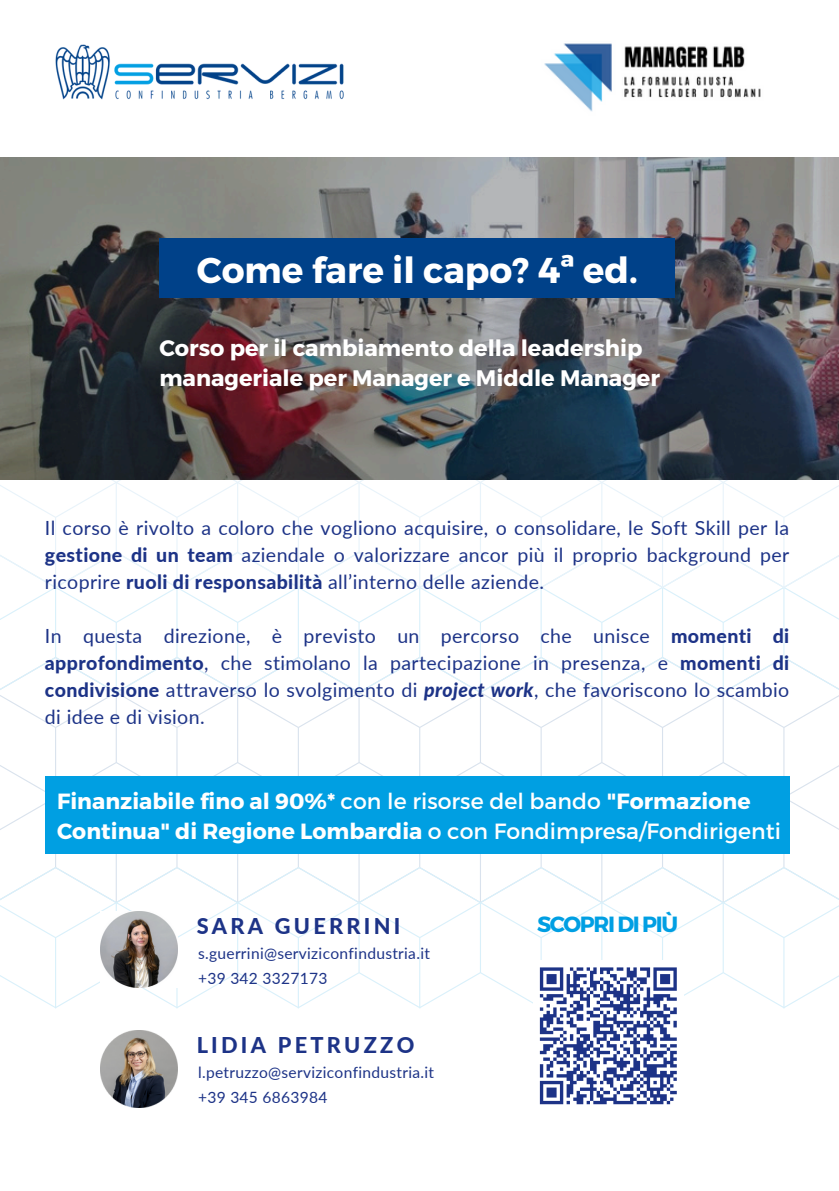
<style>
.page{position:relative;width:839px;height:1191px;background:#fff}
.page>*{position:absolute;margin:0;border:0;box-sizing:border-box;transform-origin:0 0}
.t1{font:700 35.8px "Montserrat";color:#fff}
.t2{font:700 22.4px/30px "Montserrat";color:#fff}
.t3{font:700 22px/30px "Montserrat";color:#fff}
.t4{font:700 22px "Montserrat";letter-spacing:-.065em;color:#009fe3}
.t5{font:800 21.8px "Lato";letter-spacing:.15em;color:#1d3387}
.t6{font:19.6px/27px "Lato";letter-spacing:.02em;color:#1d3387;text-align:justify}
.t7{font:15.6px "Lato";letter-spacing:.02em;color:#1d3387}
.s1{font-weight:800}
.s2{font-weight:800;font-style:italic}
.s3{font-weight:400}
</style>
<div class="page">
<svg style="left:0;top:693px;width:838px;height:174px"></svg>
<svg style="left:0;top:588px;width:838px;height:105px"></svg>
<svg style="left:0;top:480px;width:838px;height:108px"></svg>
<svg style="left:0;top:867px;width:838px;height:142px"></svg>
<div style="left:533px;top:961px;width:150px;height:150px;background:#fff"></div>
<svg style="left:539px;top:967px;width:138px;height:138px"></svg>
<img style="left:0;top:157px;width:838px;height:323px">
<div style="left:159px;top:239px;width:516px;height:59px;background:#004189"></div>
<img style="left:101px;top:1031px;width:76px;height:76px">
<img style="left:544px;top:43px;width:217px;height:69px">
<img style="left:55px;top:44px;width:289px;height:56px">
<div style="left:45px;top:777px;width:744px;height:77px;background:#009fe2"></div>
<img style="left:101px;top:911px;width:76px;height:77px">
<p class="t1" style="left:197px;top:247px;width:442px">Come fare il capo? 4ª ed.</p>
<p class="t2" style="left:159px;top:332px;width:502px">Corso per il cambiamento della leadership manageriale per Manager e Middle Manager</p>
<h1 class="t6" style="left:45px;top:514px;width:746px">Il corso è rivolto a coloro che vogliono acquisire, o consolidare, le Soft Skill per la <span class="s1">gestione di un team</span> aziendale o valorizzare ancor più il proprio background per ricoprire <span class="s1">ruoli di responsabilità</span> all’interno delle aziende.</h1>
<h3 class="t6" style="left:45px;top:622px;width:746px">In questa direzione, è previsto un percorso che unisce <span class="s1">momenti di approfondimento</span>, che stimolano la partecipazione in presenza, e <span class="s1">momenti di condivisione</span> attraverso lo svolgimento di <span class="s2">project work</span>, che favoriscono lo scambio di idee e di vision.</h3>
<h2 class="t3" style="left:57px;top:785px;width:725px">Finanziabile fino al 90%* <span class="s3">con le risorse del bando</span> "Formazione<br>Continua" di Regione Lombardia <span class="s3">o con Fondimpresa/Fondirigenti</span></h2>
<p class="t5" style="left:197px;top:912px;width:205px">SARA GUERRINI</p>
<p class="t4" style="left:537px;top:910px;width:142px">SCOPRI DI PIÙ</p>
<p class="t7" style="left:198px;top:944px;width:233px">s.guerrini@serviziconfindustria.it</p>
<h2 class="t7" style="left:198px;top:968px;width:131px">+39 342 3327173</h2>
<h4 class="t5" style="left:197px;top:1031px;width:219px">LIDIA PETRUZZO</h4>
<h5 class="t7" style="left:198px;top:1063px;width:237px">l.petruzzo@serviziconfindustria.it</h5>
<h5 class="t7" style="left:198px;top:1088px;width:131px">+39 345 6863984</h5>
</div>
